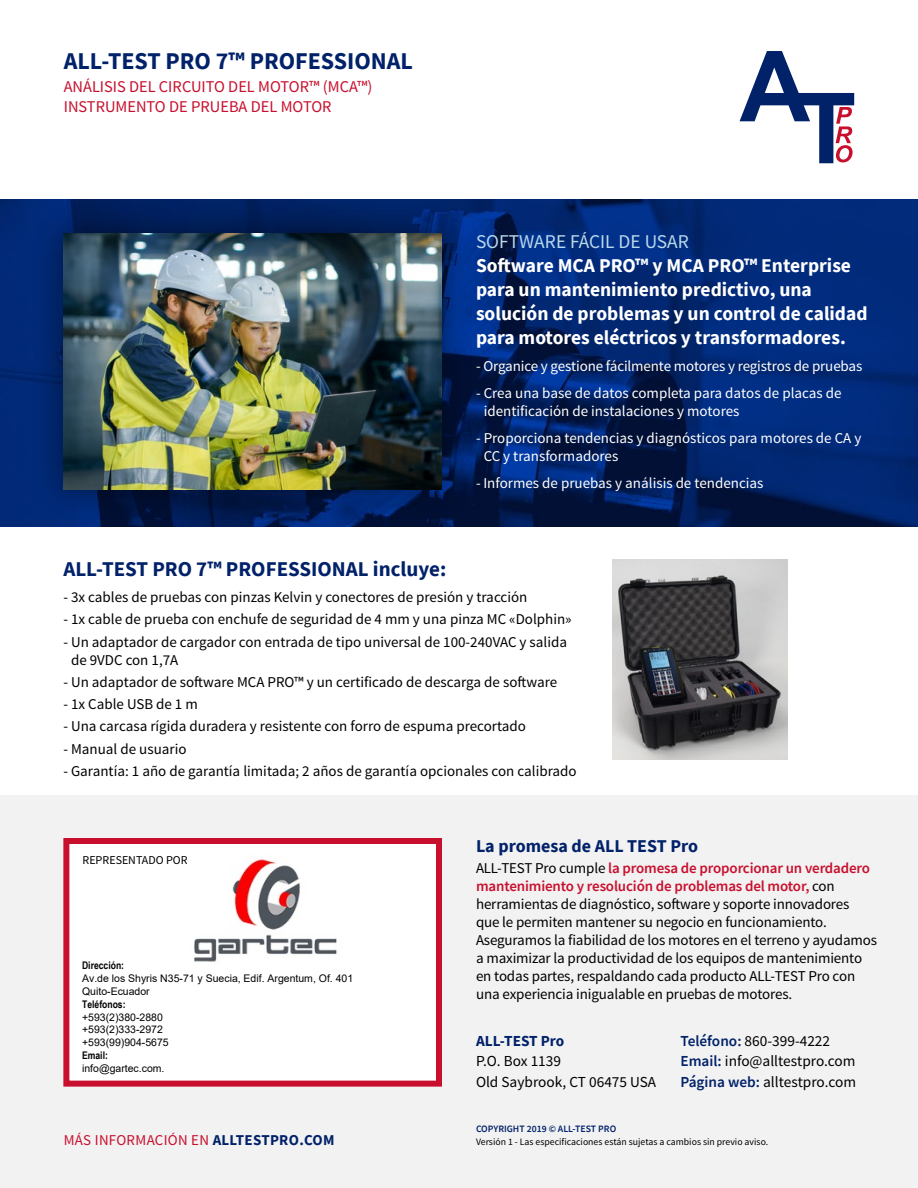
<style>
.page{position:relative;width:918px;height:1188px;background:#fff}
.page>*{position:absolute;margin:0;border:0;box-sizing:border-box;transform-origin:0 0}
.t1{font:700 24px "Source Sans Pro";color:#012169}
.t2{font:700 21px "Source Sans Pro";color:#012169}
.t3{font:700 19.5px/24px "Source Sans Pro";color:#fff}
.t4{font:19.5px "Source Sans Pro";color:#b8d8eb}
.t5{font:700 18px "Source Sans Pro";color:#012169}
.t6{font:16.5px/20.7px "Source Sans Pro";color:#c8102e}
.t7{font:15.3px/20.4px "Source Sans Pro";color:#000}
.t8{font:700 15.3px "Source Sans Pro";color:#012169}
.t9{font:15px/18px "Source Sans Pro";letter-spacing:-.01em;color:#000}
.t10{font:15px/18px "Source Sans Pro";color:#fff}
.t11{font:15px "Source Sans Pro";letter-spacing:.02em;color:#c8102e}
.t12{font:12px "Source Sans Pro";color:#000}
.t13{font:10.5px/12.8px "Arial";color:#000}
.t14{font:700 10.5px "Arial Narrow";color:#000}
.t15{font:9.75px "Source Sans Pro";color:#000}
.t16{font:600 9.75px "Source Sans Pro";color:#012169}
.s1{font-weight:700;color:#012169}
.s2{font-weight:600;color:#c8102e}
.s3{font-weight:600;color:#012169}
</style>
<div class="page">
<img style="left:0;top:199px;width:918px;height:327px">
<svg style="left:740px;top:51px;width:114px;height:112px"></svg>
<div style="left:0;top:795px;width:918px;height:393px;background:#f2f2f2"></div>
<div style="left:63px;top:838px;width:379px;height:249px;background:#fff;border:6px solid #c8102e"></div>
<img style="left:612px;top:560px;width:176px;height:199px">
<div style="left:31px;top:201px;width:445px;height:322px;background:#000;opacity:.5"></div>
<img style="left:64px;top:234px;width:378px;height:256px">
<img style="left:194px;top:859px;width:143px;height:103px">
<h1 class="t1" style="left:64px;top:45px;width:351px">ALL-TEST PRO 7™ PROFESSIONAL</h1>
<p class="t6" style="left:64px;top:76px;width:310px">ANÁLISIS DEL CIRCUITO DEL MOTOR™ (MCA™)<br>INSTRUMENTO DE PRUEBA DEL MOTOR</p>
<h3 class="t4" style="left:476px;top:230px;width:214px">SOFTWARE FÁCIL DE USAR</h3>
<h3 class="t3" style="left:476px;top:253px;width:393px">Software MCA PRO™ y MCA PRO™ Enterprise para un mantenimiento predictivo, una solución de problemas y un control de calidad para motores eléctricos y transformadores.</h3>
<p class="t10" style="left:476px;top:357px;width:388px">- Organice y gestione fácilmente motores y registros de pruebas</p>
<p class="t10" style="left:484px;top:384px;width:360px;text-indent:-8px">- Crea una base de datos completa para datos de placas de identificación de instalaciones y motores</p>
<p class="t10" style="left:484px;top:429px;width:379px;text-indent:-8px">- Proporciona tendencias y diagnósticos para motores de CA y<br>CC y transformadores</p>
<p class="t10" style="left:476px;top:475px;width:289px">- Informes de pruebas y análisis de tendencias</p>
<h2 class="t2" style="left:63px;top:554px;width:385px">ALL-TEST PRO 7™ PROFESSIONAL incluye:</h2>
<p class="t9" style="left:63px;top:588px;width:466px">- 3x cables de pruebas con pinzas Kelvin y conectores de presión y tracción</p>
<p class="t9" style="left:63px;top:611px;width:510px">- 1x cable de prueba con enchufe de seguridad de 4 mm y una pinza MC «Dolphin»</p>
<p class="t9" style="left:71px;top:633px;width:498px;text-indent:-8px">- Un adaptador de cargador con entrada de tipo universal de 100-240VAC y salida de 9VDC con 1,7A</p>
<p class="t9" style="left:63px;top:673px;width:495px">- Un adaptador de software MCA PRO™ y un certificado de descarga de software</p>
<p class="t9" style="left:63px;top:695px;width:136px">- 1x Cable USB de 1 m</p>
<p class="t9" style="left:63px;top:718px;width:464px">- Una carcasa rígida duradera y resistente con forro de espuma precortado</p>
<p class="t9" style="left:63px;top:740px;width:125px">- Manual de usuario</p>
<p class="t9" style="left:63px;top:762px;width:515px">- Garantía: 1 año de garantía limitada; 2 años de garantía opcionales con calibrado</p>
<p class="t12" style="left:82px;top:853px;width:107px">REPRESENTADO POR</p>
<p class="t14" style="left:82px;top:960px;width:44px">Dirección:</p>
<p class="t13" style="left:82px;top:972px;width:273px">Av.de los Shyris N35-71 y Suecia, Edif. Argentum, Of. 401<br>Quito-Ecuador</p>
<p class="t14" style="left:82px;top:998px;width:45px">Teléfonos:</p>
<p class="t13" style="left:82px;top:1011px;width:88px">+593(2)380-2880 +593(2)333-2972 +593(99)904-5675</p>
<p class="t14" style="left:82px;top:1049px;width:27px">Email:</p>
<p class="t13" style="left:82px;top:1062px;width:84px">info@gartec.com.</p>
<p class="t11" style="left:64px;top:1131px;width:272px">MÁS INFORMACIÓN EN <span class="s1">ALLTESTPRO.COM</span></p>
<p class="t5" style="left:476px;top:833px;width:224px">La promesa de ALL TEST Pro</p>
<p class="t9" style="left:476px;top:860px;width:403px">ALL-TEST Pro cumple <span class="s2">la promesa de proporcionar un verdadero mantenimiento y resolución de problemas del motor,</span> con herramientas de diagnóstico, software y soporte innovadores<br>que le permiten mantener su negocio en funcionamiento.<br>Aseguramos la fiabilidad de los motores en el terreno y ayudamos a maximizar la productividad de los equipos de mantenimiento en todas partes, respaldando cada producto ALL-TEST Pro con una experiencia inigualable en pruebas de motores.</p>
<p class="t8" style="left:476px;top:1030px;width:90px">ALL-TEST Pro</p>
<p class="t7" style="left:476px;top:1051px;width:182px">P.O. Box 1139<br>Old Saybrook, CT 06475 USA</p>
<p class="t7" style="left:680px;top:1031px;width:177px"><span class="s3">Teléfono:</span> 860-399-4222<br><span class="s3">Email:</span> info@alltestpro.com<br><span class="s3">Página web:</span> alltestpro.com</p>
<p class="t16" style="left:476px;top:1122px;width:142px">COPYRIGHT 2019 © ALL-TEST PRO</p>
<p class="t15" style="left:476px;top:1136px;width:294px">Versión 1 - Las especificaciones están sujetas a cambios sin previo aviso.</p>
</div>
